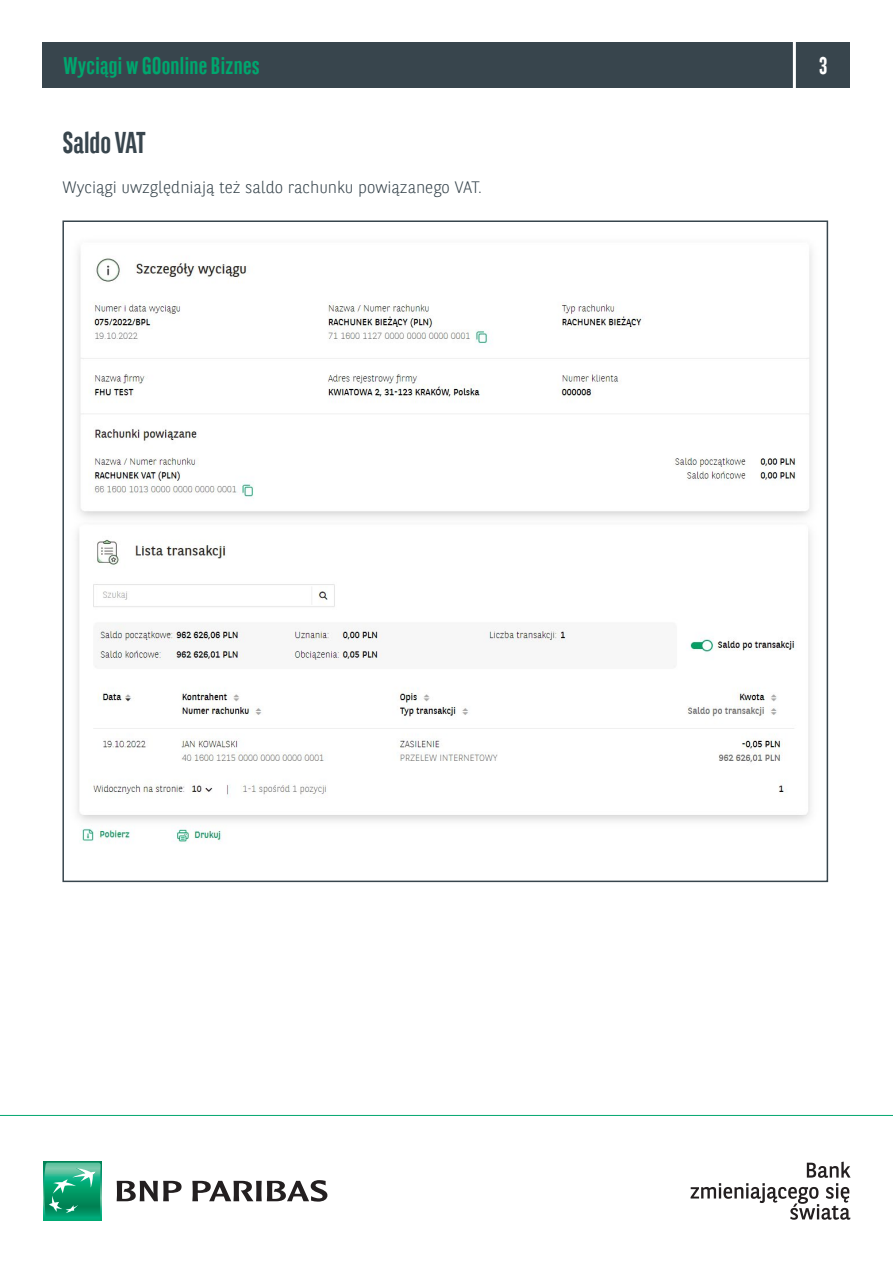
<style>
.page{position:relative;width:893px;height:1263px;background:#fff}
.page>*{position:absolute;margin:0;border:0;box-sizing:border-box;transform-origin:0 0}
.TYTUŁY_SEKCJI{font:700 30px "BNPP Sans Condensed";color:#38454d}
.t1{font:700 24px "BNPP Sans Condensed";letter-spacing:.015em;color:#00a66e}
.t2{font:700 24px "BNPP Sans Condensed";color:#fff}
.TEXT_BASIC{font:300 16.5px "BNPP Sans";color:#38454d}
</style>
<div class="page">
<svg style="left:691px;top:1161px;width:160px;height:59px"></svg>
<svg style="left:117px;top:1181px;width:65px;height:20px"></svg>
<svg style="left:192px;top:1180px;width:135px;height:21px"></svg>
<svg style="left:43px;top:1161px;width:59px;height:59px"></svg>
<svg style="left:44px;top:1163px;width:57px;height:55px;background:#2dab82"></svg>
<hr style="left:0;top:1115px;width:893px;height:1px;background:#00a66e">
<div style="left:43px;top:43px;width:807px;height:45px;background:#38454d"></div>
<hr style="left:793px;top:41px;width:3px;height:48px;background:#fff">
<img style="left:76px;top:249px;width:736px;height:594px">
<h2 class="t1" style="left:64px;top:52px;width:198px">Wyciągi w GOonline Biznes</h2>
<h2 class="t2" style="left:819px;top:52px;width:10px">3</h2>
<p class="TYTUŁY_SEKCJI" style="left:62px;top:125px;width:85px">Saldo VAT</p>
<p class="TEXT_BASIC" style="left:62px;top:176px;width:421px">Wyciągi uwzględniają też saldo rachunku powiązanego VAT.</p>
</div>
